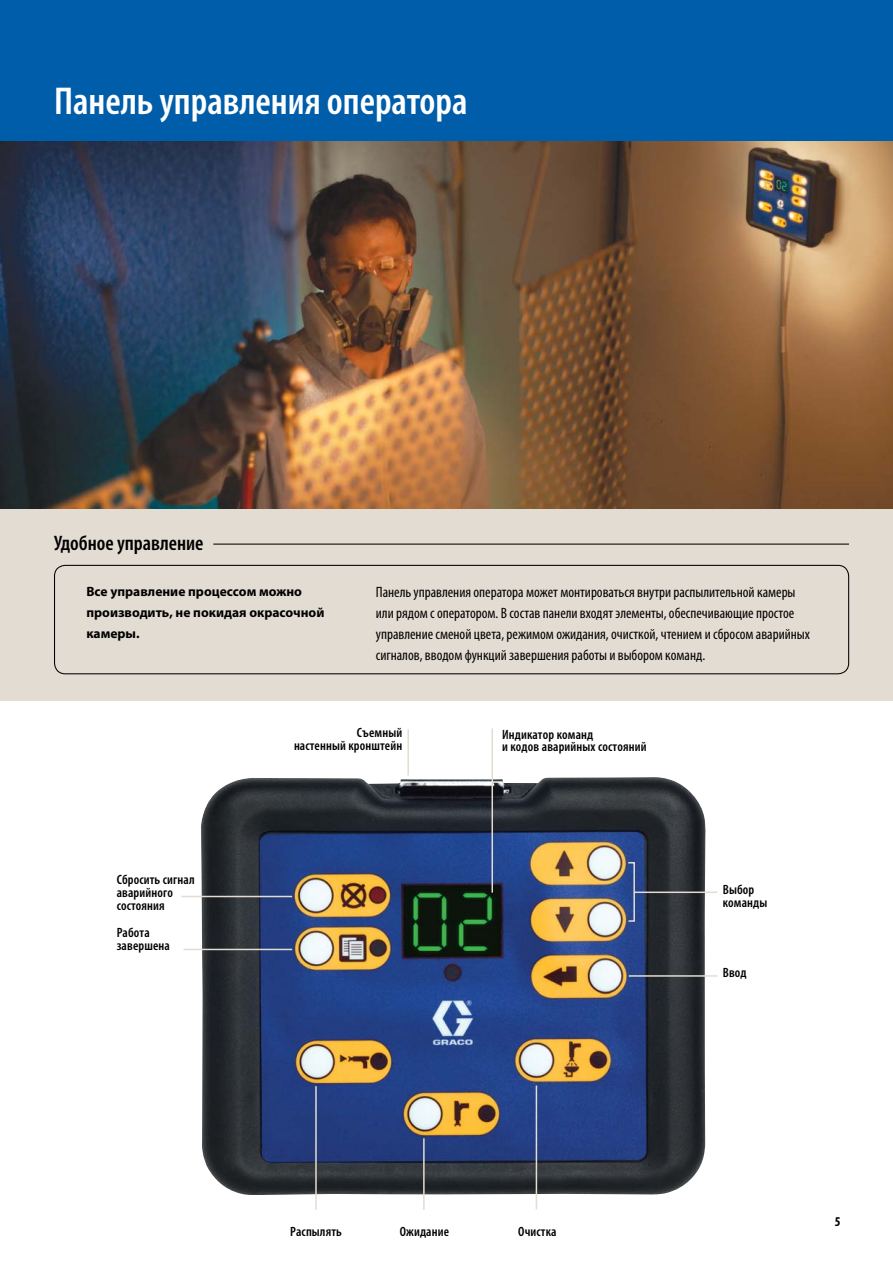
<style>
.page{position:relative;width:893px;height:1263px;background:#fff}
.page>*{position:absolute;margin:0;border:0;box-sizing:border-box;transform-origin:0 0}
.t1{font:600 condensed 39px "Myriad Pro";color:#fff}
.t2{font:600 condensed 21px "Myriad Pro";color:#000}
.t3{font:condensed 15px/21px "Myriad Pro";color:#000}
.t4{font:600 condensed 13.5px/12.8px "Myriad Pro";letter-spacing:.01em;color:#000}
.t5{font:700 13.5px/21px "Myriad Pro";color:#000}
.t6{font:700 condensed 13.5px "Myriad Pro";color:#000}
</style>
<div class="page">
<img style="left:0;top:140px;width:893px;height:369px">
<div style="left:0;top:509px;width:893px;height:192px;background:#e3dcd2"></div>
<div style="left:0;top:0;width:893px;height:140px;background:#005daa"></div>
<hr style="left:213px;top:544px;width:636px;height:1px;background:#000">
<div style="left:54px;top:565px;width:795px;height:109px;border:1px solid #000;border-radius:11px"></div>
<img style="left:201px;top:777px;width:505px;height:418px">
<hr style="left:407px;top:729px;width:2px;height:46px;background:#e3dcd2">
<hr style="left:315px;top:1086px;width:2px;height:124px;background:#e3dcd2">
<hr style="left:423px;top:1138px;width:2px;height:72px;background:#e3dcd2">
<hr style="left:536px;top:1085px;width:1px;height:124px;background:#e3dcd2">
<hr style="left:629px;top:975px;width:89px;height:2px;background:#e3dcd2">
<hr style="left:184px;top:949px;width:108px;height:1px;background:#e3dcd2">
<hr style="left:181px;top:896px;width:111px;height:1px;background:#e3dcd2">
<svg style="left:627px;top:861px;width:90px;height:61px;background:#4b5362"></svg>
<hr style="left:491px;top:728px;width:2px;height:165px;background:#e3dcd2">
<h1 class="t1" style="left:54px;top:87px;width:415px">Панель управления оператора</h1>
<h2 class="t2" style="left:54px;top:535px;width:151px">Удобное управление</h2>
<p class="t5" style="left:86px;top:582px;width:240px">Все управление процессом можно производить, не покидая окрасочной камеры.</p>
<p class="t3" style="left:376px;top:583px;width:436px">Панель управления оператора может монтироваться внутри распылительной камеры или рядом с оператором. В состав панели входят элементы, обеспечивающие простое управление сменой цвета, режимом ожидания, очисткой, чтением и сбросом аварийных сигналов, вводом функций завершения работы и выбором команд.</p>
<p class="t4" style="left:117px;top:875px;width:79px">Сбросить сигнал аварийного состояния</p>
<p class="t4" style="left:117px;top:928px;width:55px">Работа завершена</p>
<p class="t4" style="left:294px;top:728px;width:110px;text-align:right">Съемный<br>настенный кронштейн</p>
<p class="t4" style="left:502px;top:729px;width:146px">Индикатор команд<br>и кодов аварийных состояний</p>
<p class="t4" style="left:723px;top:885px;width:46px">Выбор команды</p>
<p class="t4" style="left:723px;top:968px;width:25px">Ввод</p>
<p class="t4" style="left:290px;top:1226px;width:53px">Распылять</p>
<p class="t4" style="left:518px;top:1226px;width:40px">Очистка</p>
<p class="t4" style="left:400px;top:1226px;width:51px">Ожидание</p>
<p class="t6" style="left:835px;top:1217px;width:7px">5</p>
</div>
